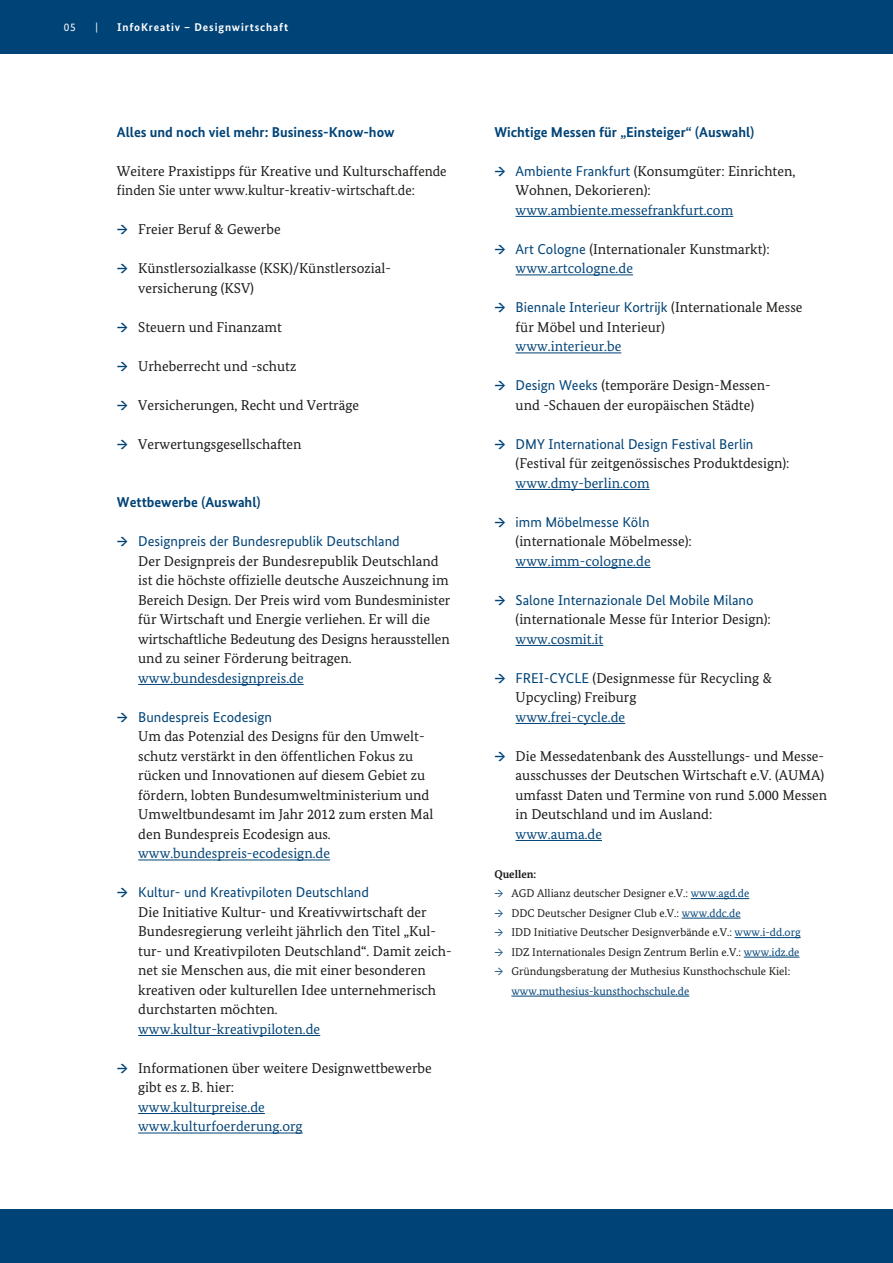
<style>
.page{position:relative;width:893px;height:1263px;background:#fff}
.page>*{position:absolute;margin:0;border:0;box-sizing:border-box;transform-origin:0 0}
.t1{font:14.25px/19.5px "Bundes Serif";color:#1a1a18}
.t2{font:700 14.25px "Bundes Sans";color:#004377}
.t3{font:11.25px/19.5px "Bundes Serif";color:#1a1a18}
.t4{font:700 11.25px "Bundes Sans";letter-spacing:.08em;color:#fff}
.t5{font:700 11.25px "Bundes Serif";color:#1a1a18}
.t6{font:11.25px "Bundes Sans";color:#fff}
.s1{font-weight:700;color:#004377}
.s2{font-family:"Bundes Sans";color:#004377}
.s3{color:#004377}
</style>
<div class="page">
<div style="left:0;top:0;width:893px;height:54px;background:#004377"></div>
<div style="left:0;top:1209px;width:893px;height:54px;background:#004377"></div>
<hr style="left:138px;top:684px;width:166px;height:1px;background:#004377">
<hr style="left:138px;top:860px;width:192px;height:1px;background:#004377">
<hr style="left:138px;top:1035px;width:182px;height:1px;background:#004377">
<hr style="left:138px;top:1113px;width:127px;height:1px;background:#004377">
<hr style="left:138px;top:1133px;width:165px;height:1px;background:#004377">
<hr style="left:516px;top:216px;width:217px;height:1px;background:#004377">
<hr style="left:516px;top:275px;width:117px;height:1px;background:#004377">
<hr style="left:516px;top:353px;width:105px;height:1px;background:#004377">
<hr style="left:516px;top:489px;width:134px;height:1px;background:#004377">
<hr style="left:516px;top:567px;width:135px;height:1px;background:#004377">
<hr style="left:516px;top:645px;width:87px;height:1px;background:#004377">
<hr style="left:516px;top:723px;width:109px;height:1px;background:#004377">
<hr style="left:516px;top:840px;width:86px;height:1px;background:#004377">
<hr style="left:691px;top:898px;width:58px;height:1px;background:#004377">
<hr style="left:682px;top:918px;width:59px;height:1px;background:#004377">
<hr style="left:735px;top:937px;width:66px;height:1px;background:#004377">
<hr style="left:744px;top:957px;width:55px;height:1px;background:#004377">
<hr style="left:511px;top:996px;width:178px;height:1px;background:#004377">
<p class="t6" style="left:64px;top:20px;width:14px">05</p>
<p class="t6" style="left:95px;top:20px;width:4px">|</p>
<p class="t4" style="left:117px;top:20px;width:173px">InfoKreativ – Designwirtschaft</p>
<h4 class="t2" style="left:117px;top:123px;width:279px">Alles und noch viel mehr: Business-Know-how</h4>
<p class="t1" style="left:117px;top:161px;width:331px">Weitere Praxistipps für Kreative und Kulturschaffende finden Sie unter www.kultur-kreativ-wirtschaft.de:</p>
<p class="t1" style="left:117px;top:219px;width:165px"><span class="s1">→</span> Freier Beruf &amp; Gewerbe</p>
<p class="t1" style="left:138px;top:258px;width:252px;text-indent:-21px"><span class="s1">→</span> Künstlersozialkasse (KSK)/Künstlersozial&shy;versicherung (KSV)</p>
<p class="t1" style="left:117px;top:317px;width:167px"><span class="s1">→</span> Steuern und Finanzamt</p>
<p class="t1" style="left:117px;top:356px;width:181px"><span class="s1">→</span> Urheberrecht und -schutz</p>
<p class="t1" style="left:117px;top:395px;width:244px"><span class="s1">→</span> Versicherungen, Recht und Verträge</p>
<p class="t1" style="left:117px;top:434px;width:186px"><span class="s1">→</span> Verwertungsgesellschaften</p>
<h4 class="t2" style="left:117px;top:493px;width:145px">Wettbewerbe (Auswahl)</h4>
<p class="t1" style="left:138px;top:531px;width:314px;text-indent:-21px"><span class="s1">→</span> <span class="s2">Designpreis der Bundesrepublik Deutschland<br></span>Der Designpreis der Bundesrepublik Deutschland ist die höchste offizielle deutsche Auszeichnung im Bereich Design. Der Preis wird vom Bundesminister für Wirtschaft und Energie verliehen. Er will die wirtschaftliche Bedeutung des Designs herausstellen und zu seiner Förderung beitragen. <span class="s3">www.bundesdesignpreis.de</span></p>
<p class="t1" style="left:138px;top:707px;width:297px;text-indent:-21px"><span class="s1">→</span> <span class="s2">Bundespreis Ecodesign<br></span>Um das Potenzial des Designs für den Umwelt&shy;schutz verstärkt in den öffentlichen Fokus zu rücken und Innovationen auf diesem Gebiet zu fördern, lobten Bundesumweltministerium und Umweltbundesamt im Jahr 2012 zum ersten Mal den Bundespreis Ecodesign aus. <span class="s3">www.bundespreis-ecodesign.de</span></p>
<p class="t1" style="left:138px;top:882px;width:315px;text-indent:-21px"><span class="s1">→</span> <span class="s2">Kultur- und Kreativpiloten Deutschland<br></span>Die Initiative Kultur- und Kreativwirtschaft der Bundesregierung verleiht jährlich den Titel „Kul&shy;tur- und Kreativpiloten Deutschland“. Damit zeich&shy;net sie Menschen aus, die mit einer besonderen kreativen oder kulturellen Idee unternehmerisch durchstarten möchten. <span class="s3">www.kultur-kreativpiloten.de</span></p>
<p class="t1" style="left:138px;top:1058px;width:295px;text-indent:-21px"><span class="s1">→</span> Informationen über weitere Designwettbewerbe gibt es z.B. hier:<br><span class="s3">www.kulturpreise.de www.kulturfoerderung.org</span></p>
<h4 class="t2" style="left:494px;top:123px;width:261px">Wichtige Messen für „Einsteiger“ (Auswahl)</h4>
<p class="t1" style="left:516px;top:161px;width:281px;text-indent:-21px"><span class="s1">→</span> <span class="s2">Ambiente Frankfurt</span> (Konsumgüter: Einrichten,<br>Wohnen, Dekorieren): <span class="s3">www.ambiente.messefrankfurt.com</span></p>
<p class="t1" style="left:516px;top:239px;width:256px;text-indent:-21px"><span class="s1">→</span> <span class="s2">Art Cologne</span> (Internationaler Kunstmarkt): <span class="s3">www.artcologne.de</span></p>
<p class="t1" style="left:516px;top:297px;width:289px;text-indent:-21px"><span class="s1">→</span> <span class="s2">Biennale Interieur Kortrijk</span> (Internationale Messe für Möbel und Interieur)<br><span class="s3">www.interieur.be</span></p>
<p class="t1" style="left:494px;top:375px;width:278px;text-align:center"><span class="s1">→</span> <span class="s2">Design Weeks</span> (temporäre Design-Messen&shy;und -Schauen der europäischen Städte)</p>
<p class="t1" style="left:516px;top:434px;width:275px;text-indent:-21px"><span class="s1">→</span> <span class="s2">DMY International Design Festival Berlin </span>(Festival für zeitgenössisches Produktdesign): <span class="s3">www.dmy-berlin.com</span></p>
<p class="t1" style="left:516px;top:512px;width:178px;text-indent:-21px"><span class="s1">→</span> <span class="s2">imm Möbelmesse Köln </span>(internationale Möbelmesse): <span class="s3">www.imm-cologne.de</span></p>
<p class="t1" style="left:516px;top:590px;width:257px;text-indent:-21px"><span class="s1">→</span> <span class="s2">Salone Internazionale Del Mobile Milano </span>(internationale Messe für Interior Design): <span class="s3">www.cosmit.it</span></p>
<p class="t1" style="left:516px;top:668px;width:258px;text-indent:-21px"><span class="s1">→</span> <span class="s2">FREI-CYCLE</span> (Designmesse für Recycling &amp;<br>Upcycling) Freiburg<br><span class="s3">www.frei-cycle.de</span></p>
<p class="t1" style="left:516px;top:746px;width:313px;text-indent:-21px"><span class="s1">→</span> Die Messedatenbank des Ausstellungs- und Messe&shy;ausschusses der Deutschen Wirtschaft e.V. (AUMA) umfasst Daten und Termine von rund 5.000 Messen in Deutschland und im Ausland:<br><span class="s3">www.auma.de</span></p>
<p class="t5" style="left:494px;top:867px;width:44px">Quellen:</p>
<p class="t3" style="left:494px;top:883px;width:256px"><span class="s3">→</span> AGD Allianz deutscher Designer e.V.: <span class="s3">www.agd.de</span></p>
<p class="t3" style="left:494px;top:903px;width:248px"><span class="s3">→</span> DDC Deutscher Designer Club e.V.: <span class="s3">www.ddc.de</span></p>
<p class="t3" style="left:494px;top:922px;width:308px"><span class="s3">→</span> IDD Initiative Deutscher Designverbände e.V.: <span class="s3">www.i-dd.org</span></p>
<p class="t3" style="left:494px;top:942px;width:307px"><span class="s3">→</span> IDZ Internationales Design Zentrum Berlin e.V.: <span class="s3">www.idz.de</span></p>
<p class="t3" style="left:511px;top:961px;width:280px;text-indent:-17px"><span class="s3">→</span> Gründungsberatung der Muthesius Kunsthochschule Kiel: <span class="s3">www.muthesius-kunsthochschule.de</span></p>
</div>
